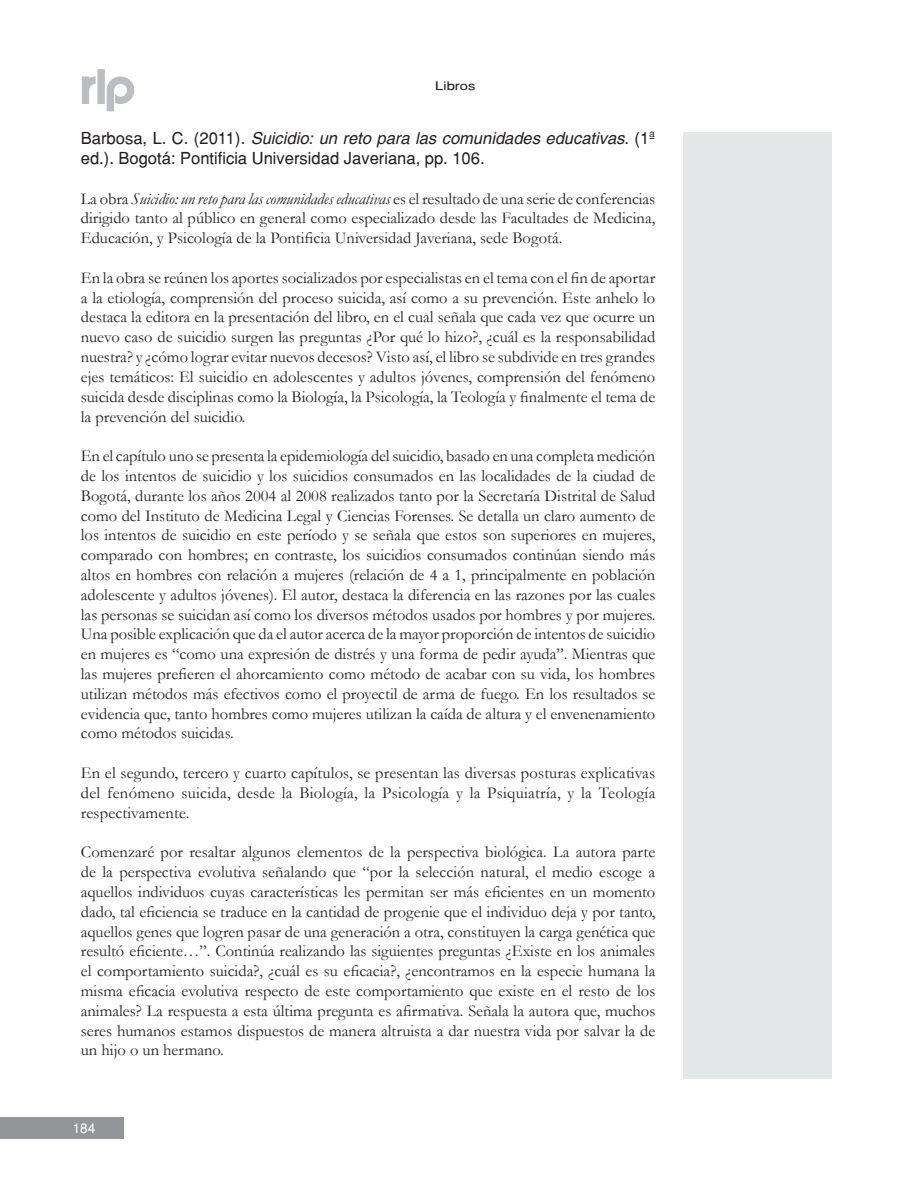
<style>
.page{position:relative;width:915px;height:1191px;background:#fff}
.page>*{position:absolute;margin:0;border:0;box-sizing:border-box;transform-origin:0 0}
.t1{font:16.5px/19.8px "Garamond";color:#231f20;text-align:justify}
.t2{font:16.5px/19.8px "Helvetica";color:#231f20}
.t3{font:13.5px "Helvetica";color:#fff}
.t4{font:11.7px "Helvetica";color:#231f20;scale:1.25 1}
.s1{font-style:italic}
.s2{font-style:inherit}
</style>
<div class="page">
<div style="left:0;top:1117px;width:124px;height:21px;background:#939598"></div>
<svg style="left:82px;top:69px;width:52px;height:42px"></svg>
<div style="left:682px;top:132px;width:149px;height:946px;background:#e6e7e9"></div>
<p class="t4" style="left:435px;top:78px;width:34px">Libros</p>
<p class="t2" style="left:81px;top:128px;width:576px">Barbosa, L. C. (2011). <span class="s1">Suicidio: un reto para las comunidades educativas</span><span class="s2">.</span> (1ª ed.). Bogotá: Pontificia Universidad Javeriana, pp. 106.</p>
<p class="t1" style="left:81px;top:188px;width:575px">La obra <span class="s1">Suicidio: un reto para las comunidades educativas</span> es el resultado de una serie de conferencias dirigido tanto al público en general como especializado desde las Facultades de Medicina, Educación, y Psicología de la Pontificia Universidad Javeriana, sede Bogotá.</p>
<p class="t1" style="left:81px;top:267px;width:576px">En la obra se reúnen los aportes socializados por especialistas en el tema con el fin de aportar a la etiología, comprensión del proceso suicida, así como a su prevención. Este anhelo lo destaca la editora en la presentación del libro, en el cual señala que cada vez que ocurre un nuevo caso de suicidio surgen las preguntas ¿Por qué lo hizo?, ¿cuál es la responsabilidad nuestra? y ¿cómo lograr evitar nuevos decesos? Visto así, el libro se subdivide en tres grandes ejes temáticos: El suicidio en adolescentes y adultos jóvenes, comprensión del fenómeno suicida desde disciplinas como la Biología, la Psicología, la Teología y finalmente el tema de la prevención del suicidio.</p>
<p class="t1" style="left:81px;top:445px;width:576px">En el capítulo uno se presenta la epidemiología del suicidio, basado en una completa medición de los intentos de suicidio y los suicidios consumados en las localidades de la ciudad de Bogotá, durante los años 2004 al 2008 realizados tanto por la Secretaría Distrital de Salud como del Instituto de Medicina Legal y Ciencias Forenses. Se detalla un claro aumento de los intentos de suicidio en este período y se señala que estos son superiores en mujeres, comparado con hombres; en contraste, los suicidios consumados continúan siendo más altos en hombres con relación a mujeres (relación de 4 a 1, principalmente en población adolescente y adultos jóvenes). El autor, destaca la diferencia en las razones por las cuales las personas se suicidan así como los diversos métodos usados por hombres y por mujeres.<br>Una posible explicación que da el autor acerca de la mayor proporción de intentos de suicidio en mujeres es “como una expresión de distrés y una forma de pedir ayuda”. Mientras que las mujeres prefieren el ahorcamiento como método de acabar con su vida, los hombres utilizan métodos más efectivos como el proyectil de arma de fuego. En los resultados se evidencia que, tanto hombres como mujeres utilizan la caída de altura y el envenenamiento como métodos suicidas.</p>
<p class="t1" style="left:81px;top:762px;width:576px">En el segundo, tercero y cuarto capítulos, se presentan las diversas posturas explicativas del fenómeno suicida, desde la Biología, la Psicología y la Psiquiatría, y la Teología respectivamente.</p>
<p class="t1" style="left:81px;top:841px;width:576px">Comenzaré por resaltar algunos elementos de la perspectiva biológica. La autora parte de la perspectiva evolutiva señalando que “por la selección natural, el medio escoge a aquellos individuos cuyas características les permitan ser más eficientes en un momento dado, tal eficiencia se traduce en la cantidad de progenie que el individuo deja y por tanto, aquellos genes que logren pasar de una generación a otra, constituyen la carga genética que resultó eficiente…”. Continúa realizando las siguientes preguntas ¿Existe en los animales el comportamiento suicida?, ¿cuál es su eficacia?, ¿encontramos en la especie humana la misma eficacia evolutiva respecto de este comportamiento que existe en el resto de los animales? La respuesta a esta última pregunta es afirmativa. Señala la autora que, muchos seres humanos estamos dispuestos de manera altruista a dar nuestra vida por salvar la de un hijo o un hermano.</p>
<p class="t3" style="left:73px;top:1120px;width:24px">184</p>
</div>
